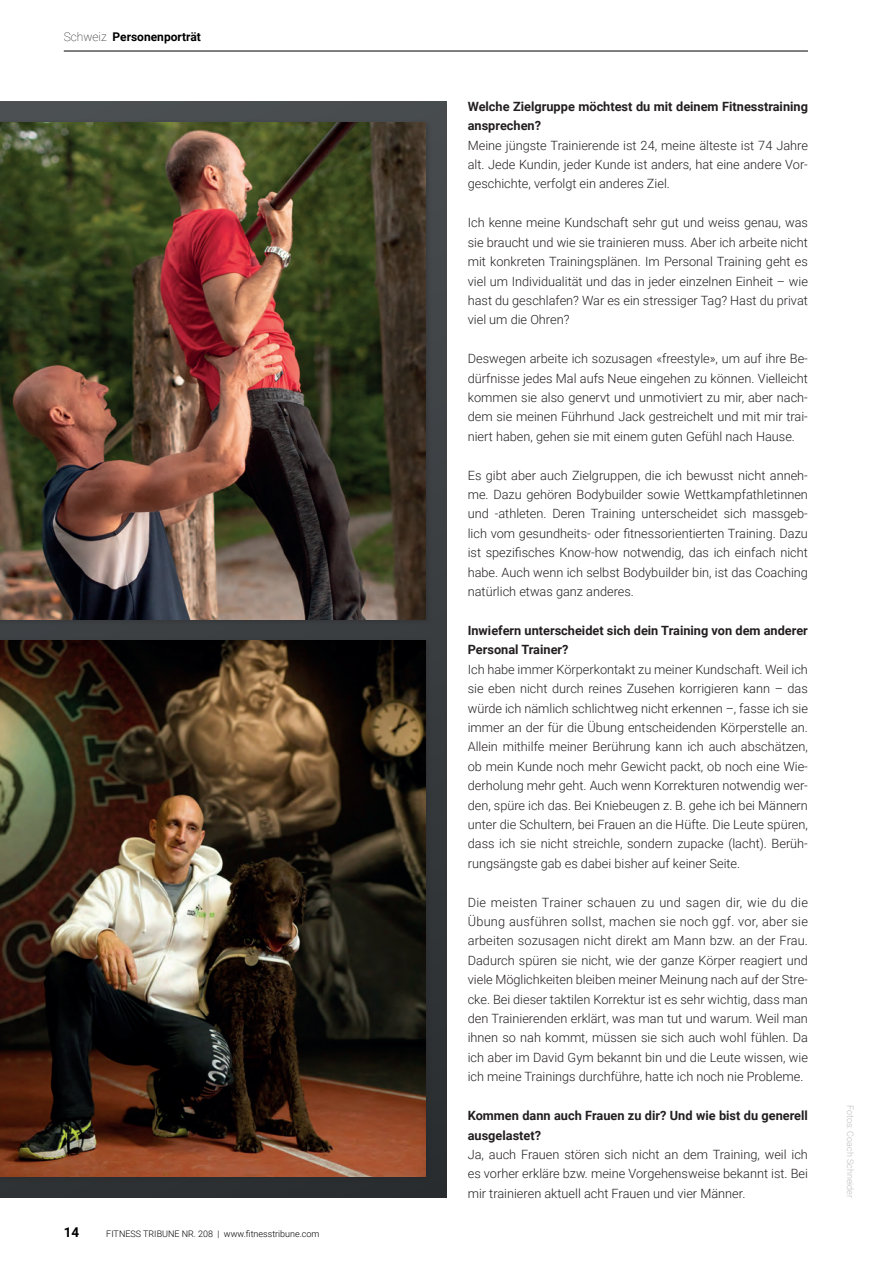
<style>
.page{position:relative;width:893px;height:1263px;background:#fff}
.page>*{position:absolute;margin:0;border:0;box-sizing:border-box;transform-origin:0 0}
.t1{font:700 13.5px "Roboto";color:#000002}
.t2{font:300 12.75px/19.4px "Roboto";color:#231f20;text-align:justify}
.t3{font:700 12.75px/19.4px "Roboto";color:#231f20}
.t4{font:700 12px "Roboto";color:#000002}
.t5{font:300 9px "Roboto";color:#000002}
.t6{font:300 9px "Roboto";color:#bcbdc0}
.s1{font-weight:100}
</style>
<div class="page">
<div style="left:0;top:101px;width:446px;height:1097px;background:linear-gradient(to bottom,#484c4f,#292d2f)"></div>
<div style="left:0;top:119px;width:432px;height:506px;background:#231f20;opacity:.35"></div>
<img style="left:0;top:122px;width:425px;height:497px">
<div style="left:0;top:637px;width:432px;height:546px;background:#231f20;opacity:.35"></div>
<img style="left:0;top:640px;width:425px;height:537px">
<hr style="left:64px;top:51px;width:744px;height:1px;background:#000002">
<p class="t4" style="left:64px;top:28px;width:139px"><span class="s1">Schweiz</span> Personenporträt</p>
<p class="t1" style="left:64px;top:1222px;width:17px">14</p>
<p class="t5" style="left:106px;top:1227px;width:215px">FITNESS TRIBUNE NR. 208 | www.fitnesstribune.com</p>
<p class="t3" style="left:468px;top:96px;width:342px">Welche Zielgruppe möchtest du mit deinem Fitnesstraining ansprechen?</p>
<p class="t2" style="left:468px;top:135px;width:342px">Meine jüngste Trainierende ist 24, meine älteste ist 74 Jahre alt. Jede Kundin, jeder Kunde ist anders, hat eine andere Vor&shy;geschichte, verfolgt ein anderes Ziel.</p>
<p class="t2" style="left:468px;top:213px;width:342px">Ich kenne meine Kundschaft sehr gut und weiss genau, was sie braucht und wie sie trainieren muss. Aber ich arbeite nicht mit konkreten Trainingsplänen. Im Personal Training geht es viel um Individualität und das in jeder einzelnen Einheit – wie hast du geschlafen? War es ein stressiger Tag? Hast du privat viel um die Ohren?</p>
<p class="t2" style="left:468px;top:348px;width:342px">Deswegen arbeite ich sozusagen «freestyle», um auf ihre Be&shy;dürfnisse jedes Mal aufs Neue eingehen zu können. Vielleicht kommen sie also genervt und unmotiviert zu mir, aber nach&shy;dem sie meinen Führhund Jack gestreichelt und mit mir trai&shy;niert haben, gehen sie mit einem guten Gefühl nach Hause.</p>
<p class="t2" style="left:468px;top:465px;width:342px">Es gibt aber auch Zielgruppen, die ich bewusst nicht anneh&shy;me. Dazu gehören Bodybuilder sowie Wettkampfathletinnen und -athleten. Deren Training unterscheidet sich massgeb&shy;lich vom gesundheits- oder fitnessorientierten Training. Dazu ist spezifisches Know-how notwendig, das ich einfach nicht habe. Auch wenn ich selbst Bodybuilder bin, ist das Coaching natürlich etwas ganz anderes.</p>
<p class="t3" style="left:468px;top:620px;width:342px">Inwiefern unterscheidet sich dein Training von dem anderer<br>Personal Trainer?</p>
<p class="t2" style="left:468px;top:659px;width:342px">Ich habe immer Körperkontakt zu meiner Kundschaft. Weil ich sie eben nicht durch reines Zusehen korrigieren kann – das würde ich nämlich schlichtweg nicht erkennen –, fasse ich sie immer an der für die Übung entscheidenden Körperstelle an.<br>Allein mithilfe meiner Berührung kann ich auch abschätzen, ob mein Kunde noch mehr Gewicht packt, ob noch eine Wie&shy;derholung mehr geht. Auch wenn Korrekturen notwendig wer&shy;den, spüre ich das. Bei Kniebeugen z. B. gehe ich bei Männern unter die Schultern, bei Frauen an die Hüfte. Die Leute spüren, dass ich sie nicht streichle, sondern zupacke (lacht). Berüh&shy;rungsängste gab es dabei bisher auf keiner Seite.</p>
<p class="t2" style="left:468px;top:892px;width:342px">Die meisten Trainer schauen zu und sagen dir, wie du die Übung ausführen sollst, machen sie noch ggf. vor, aber sie arbeiten sozusagen nicht direkt am Mann bzw. an der Frau.<br>Dadurch spüren sie nicht, wie der ganze Körper reagiert und viele Möglichkeiten bleiben meiner Meinung nach auf der Stre&shy;cke. Bei dieser taktilen Korrektur ist es sehr wichtig, dass man den Trainierenden erklärt, was man tut und warum. Weil man ihnen so nah kommt, müssen sie sich auch wohl fühlen. Da ich aber im David Gym bekannt bin und die Leute wissen, wie ich meine Trainings durchführe, hatte ich noch nie Probleme.</p>
<p class="t3" style="left:468px;top:1105px;width:342px">Kommen dann auch Frauen zu dir? Und wie bist du generell ausgelastet?</p>
<p class="t2" style="left:468px;top:1144px;width:342px">Ja, auch Frauen stören sich nicht an dem Training, weil ich es vorher erkläre bzw. meine Vorgehensweise bekannt ist. Bei mir trainieren aktuell acht Frauen und vier Männer.</p>
<p class="t6" style="left:857px;top:1105px;width:95px;rotate:90deg">Fotos: Coach Schneider</p>
</div>
